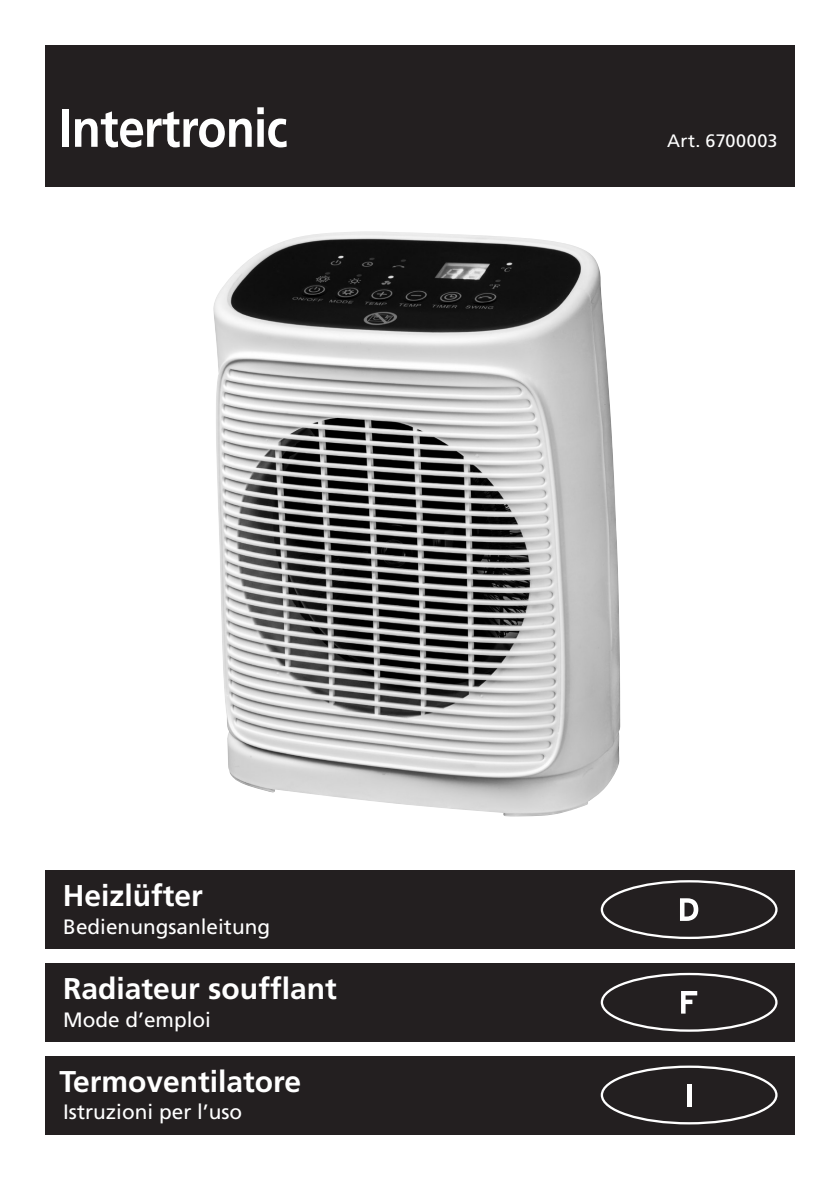
<style>
.page{position:relative;width:840px;height:1191px;background:#fff}
.page>*{position:absolute;margin:0;border:0;box-sizing:border-box;transform-origin:0 0}
.t1{font:700 30px "Frutiger";color:#fff}
.t2{font:20.8px "Frutiger";color:#fff}
.t3{font:18px "Frutiger";letter-spacing:.025em;color:#fff}
</style>
<div class="page">
<div style="left:45px;top:45px;width:749px;height:142px;background:#231f20"></div>
<div style="left:62px;top:109px;width:7px;height:38px;background:#fff"></div>
<svg style="left:75px;top:111px;width:176px;height:36px"></svg>
<svg style="left:257px;top:107px;width:29px;height:40px"></svg>
<div style="left:45px;top:870px;width:749px;height:79px;background:#231f20"></div>
<div style="left:45px;top:963px;width:749px;height:78px;background:#231f20"></div>
<div style="left:45px;top:1055px;width:749px;height:79px;background:#231f20"></div>
<img style="left:213px;top:231px;width:407px;height:586px">
<div style="left:600px;top:880px;width:177px;height:59px;border:2px solid #fff;border-radius:50%"></div>
<svg style="left:680px;top:898px;width:18px;height:23px"></svg>
<div style="left:600px;top:972px;width:177px;height:59px;border:2px solid #fff;border-radius:50%"></div>
<svg style="left:681px;top:991px;width:15px;height:22px"></svg>
<div style="left:600px;top:1065px;width:177px;height:59px;border:2px solid #fff;border-radius:50%"></div>
<div style="left:686px;top:1083px;width:5px;height:23px;background:#fff"></div>
<h1 class="t1" style="left:63px;top:878px;width:142px">Heizlüfter</h1>
<p class="t2" style="left:63px;top:914px;width:208px">Bedienungsanleitung</p>
<h1 class="t1" style="left:63px;top:971px;width:275px">Radiateur soufflant</h1>
<p class="t2" style="left:63px;top:1007px;width:149px">Mode d’emploi</p>
<h1 class="t1" style="left:60px;top:1063px;width:243px">Termoventilatore</h1>
<p class="t2" style="left:63px;top:1099px;width:180px">Istruzioni per l’uso</p>
<p class="t3" style="left:666px;top:131px;width:112px">Art. 6700003</p>
</div>
